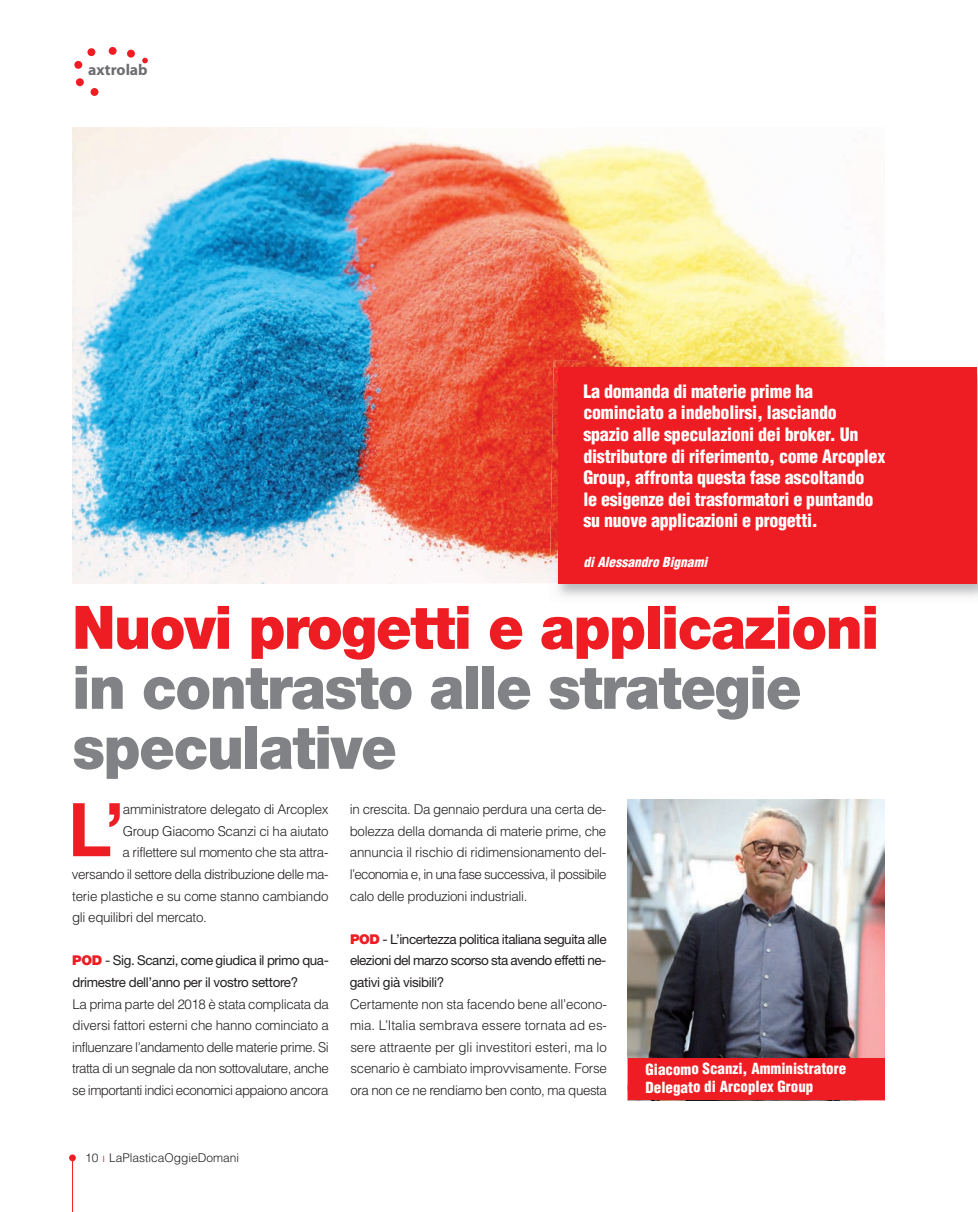
<style>
.page{position:relative;width:978px;height:1212px;background:#fff}
.page>*{position:absolute;margin:0;border:0;box-sizing:border-box;transform-origin:0 0}
.t1{font:700 74.25px "Helvetica Neue";color:#ee1d23}
.t2{font:900 60px/60px "Helvetica Neue";letter-spacing:-.025em;color:#808285;scale:.95 1}
.t3{font:900 60px "Helvetica Neue";letter-spacing:-.025em;color:#ee1d23;scale:.95 1}
.t4{font:900 condensed 18px/21.6px "Helvetica";letter-spacing:-.015em;color:#fff}
.t5{font:700 15.75px "Myriad";color:#6c6d70}
.t6{font:900 condensed 15px/18px "Helvetica";color:#fff}
.t7{font:300 13.5px/21.6px "Helvetica";letter-spacing:-.025em;color:#231f20;text-align:justify}
.t8{font:13.5px/21.6px "Helvetica Neue";letter-spacing:-.03em;color:#231f20}
.t9{font:italic 900 condensed 13.5px "Helvetica";color:#fff}
.t10{font:300 12px "Helvetica";color:#231f20}
.s1{font-weight:900;color:#ee1d23}
.s2{color:#ee1d23}
</style>
<div class="page">
<hr style="left:72px;top:1157px;width:1px;height:55px;background:#ee1d23">
<div style="left:69px;top:1154px;width:7px;height:7px;background:#ee1d23;border-radius:50%"></div>
<div style="left:74px;top:61px;width:8px;height:8px;background:#ee1d23;border-radius:50%"></div>
<div style="left:87px;top:48px;width:8px;height:8px;background:#ee1d23;border-radius:50%"></div>
<div style="left:109px;top:47px;width:8px;height:8px;background:#ee1d23;border-radius:50%"></div>
<div style="left:127px;top:50px;width:8px;height:8px;background:#ee1d23;border-radius:50%"></div>
<svg style="left:142px;top:58px;width:6px;height:5px"></svg>
<div style="left:76px;top:78px;width:8px;height:8px;background:#ee1d23;border-radius:50%"></div>
<div style="left:91px;top:88px;width:7px;height:8px;background:#ee1d23;border-radius:50%"></div>
<img style="left:73px;top:128px;width:507px;height:455px">
<img style="left:580px;top:142px;width:304px;height:219px">
<img style="left:549px;top:361px;width:429px;height:236px">
<img style="left:550px;top:361px;width:334px;height:222px">
<div style="left:559px;top:367px;width:418px;height:216px;background:#ee1d23"></div>
<img style="left:628px;top:799px;width:256px;height:259px">
<div style="left:628px;top:1058px;width:256px;height:42px;background:#ee1d23"></div>
<p class="t5" style="left:88px;top:64px;width:61px">axtrolab</p>
<p class="t4" style="left:583px;top:381px;width:303px">La domanda di materie prime ha cominciato a indebolirsi, lasciando spazio alle speculazioni dei broker. Un distributore di riferimento, come Arcoplex Group, affronta questa fase ascoltando<br>le esigenze dei trasformatori e puntando su nuove applicazioni e progetti.</p>
<p class="t9" style="left:583px;top:555px;width:125px">di Alessandro Bignami</p>
<h2 class="t3" style="left:72px;top:606px;width:851px">Nuovi progetti e applicazioni</h2>
<h2 class="t2" style="left:72px;top:662px;width:769px">in contrasto alle strategie speculative</h2>
<h1 class="t1" style="left:68px;top:803px;width:58px">L’</h1>
<p class="t7" style="left:123px;top:800px;width:207px">amministratore delegato di Arcoplex</p>
<p class="t7" style="left:123px;top:821px;width:207px">Group Giacomo Scanzi ci ha aiutato</p>
<p class="t7" style="left:123px;top:843px;width:207px">a riflettere sul momento che sta attra-</p>
<p class="t7" style="left:72px;top:865px;width:258px">versando il settore della distribuzione delle ma-</p>
<p class="t7" style="left:72px;top:886px;width:258px">terie plastiche e su come stanno cambiando</p>
<p class="t7" style="left:72px;top:908px;width:136px">gli equilibri del mercato.</p>
<p class="t8" style="left:72px;top:951px;width:258px"><span class="s1">POD</span> - Sig. Scanzi, come giudica il primo qua&shy;drimestre dell’anno per il vostro settore?</p>
<p class="t7" style="left:72px;top:994px;width:258px">La prima parte del 2018 è stata complicata da diversi fattori esterni che hanno cominciato a influenzare l’andamento delle materie prime. Si tratta di un segnale da non sottovalutare, anche se importanti indici economici appaiono ancora</p>
<p class="t7" style="left:350px;top:800px;width:258px">in crescita. Da gennaio perdura una certa de&shy;bolezza della domanda di materie prime, che annuncia il rischio di ridimensionamento del&shy;l’economia e, in una fase successiva, il possibile calo delle produzioni industriali.</p>
<p class="t8" style="left:350px;top:929px;width:258px;text-align:justify"><span class="s1">POD</span> - L’incertezza politica italiana seguita alle elezioni del marzo scorso sta avendo effetti ne&shy;gativi già visibili?</p>
<p class="t7" style="left:350px;top:994px;width:258px">Certamente non sta facendo bene all’econo&shy;mia. L’Italia sembrava essere tornata ad es&shy;sere attraente per gli investitori esteri, ma lo scenario è cambiato improvvisamente. Forse ora non ce ne rendiamo ben conto, ma questa</p>
<p class="t10" style="left:85px;top:1153px;width:156px">10 <span class="s2">ı</span> LaPlasticaOggieDomani</p>
<p class="t6" style="left:645px;top:1060px;width:202px">Giacomo Scanzi, Amministratore<br>Delegato di Arcoplex Group</p>
</div>
